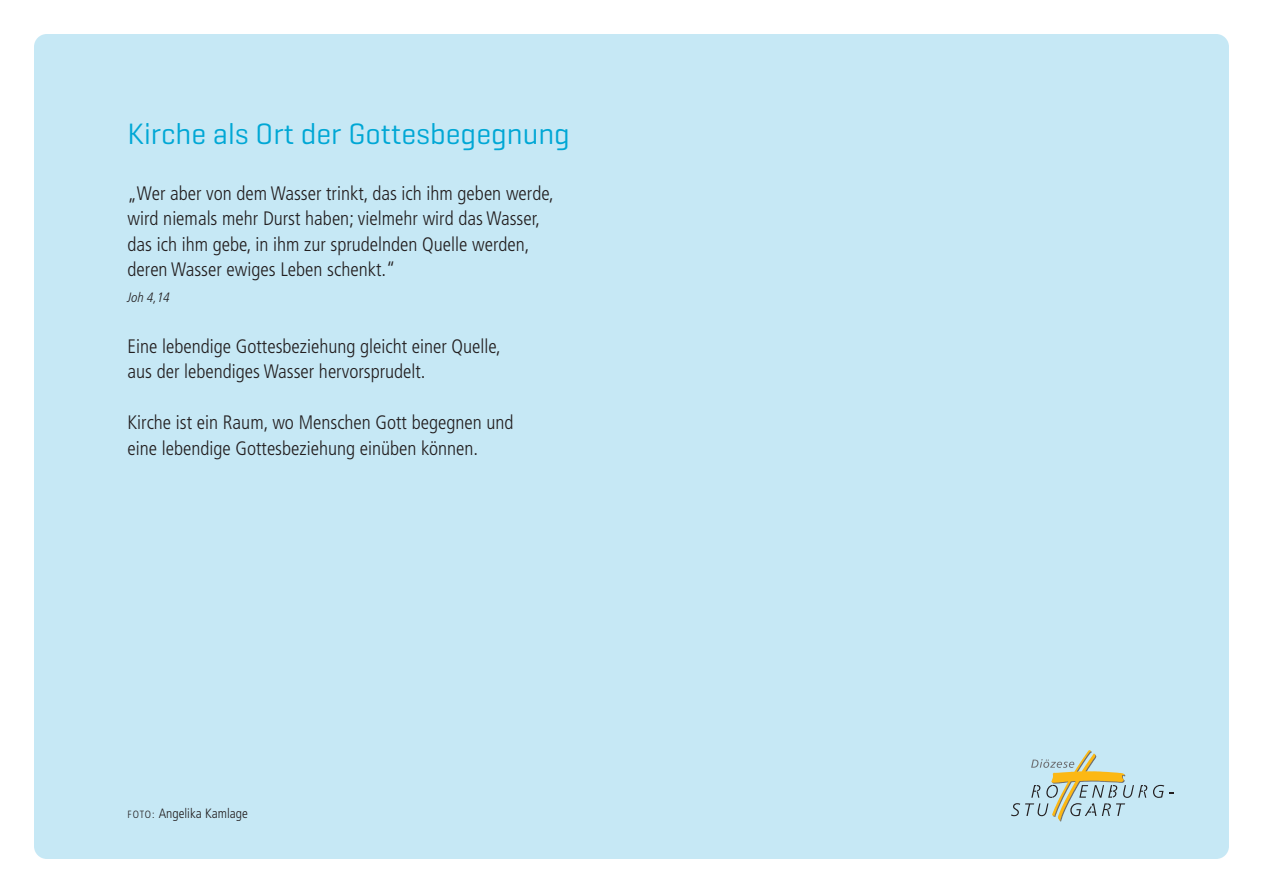
<style>
.page{position:relative;width:1263px;height:893px;background:#fff}
.page>*{position:absolute;margin:0;border:0;box-sizing:border-box;transform-origin:0 0}
.t1{font:30px "Geogrotesque";color:#00a7d5}
.t2{font:300 condensed 19.5px/25.5px "Frutiger LT Pro";color:#231f20}
.t3{font:300 condensed 13.5px "Frutiger LT Pro";color:#231f20}
.t4{font:italic 300 condensed 13.5px "Frutiger LT Pro";color:#231f20}
.s1{font-size:10.5px}
</style>
<div class="page">
<div style="left:34px;top:34px;width:1195px;height:825px;background:#c6e8f5;border-radius:13px"></div>
<svg style="left:1153px;top:785px;width:21px;height:13px"></svg>
<svg style="left:1011px;top:750px;width:136px;height:72px"></svg>
<h1 class="t1" style="left:128px;top:123px;width:444px">Kirche als Ort der Gottesbegegnung</h1>
<p class="t2" style="left:128px;top:182px;width:428px">„Wer aber von dem Wasser trinkt, das ich ihm geben werde, wird niemals mehr Durst haben; vielmehr wird das Wasser, das ich ihm gebe, in ihm zur sprudelnden Quelle werden, deren Wasser ewiges Leben schenkt.“</p>
<p class="t4" style="left:128px;top:292px;width:44px">Joh 4,14</p>
<p class="t2" style="left:128px;top:335px;width:375px">Eine lebendige Gottesbeziehung gleicht einer Quelle, aus der lebendiges Wasser hervorsprudelt.</p>
<p class="t2" style="left:128px;top:412px;width:387px">Kirche ist ein Raum, wo Menschen Gott begegnen und eine lebendige Gottesbeziehung einüben können.</p>
<p class="t3" style="left:128px;top:808px;width:122px"><span class="s1">FOTO:</span> Angelika Kamlage</p>
</div>
